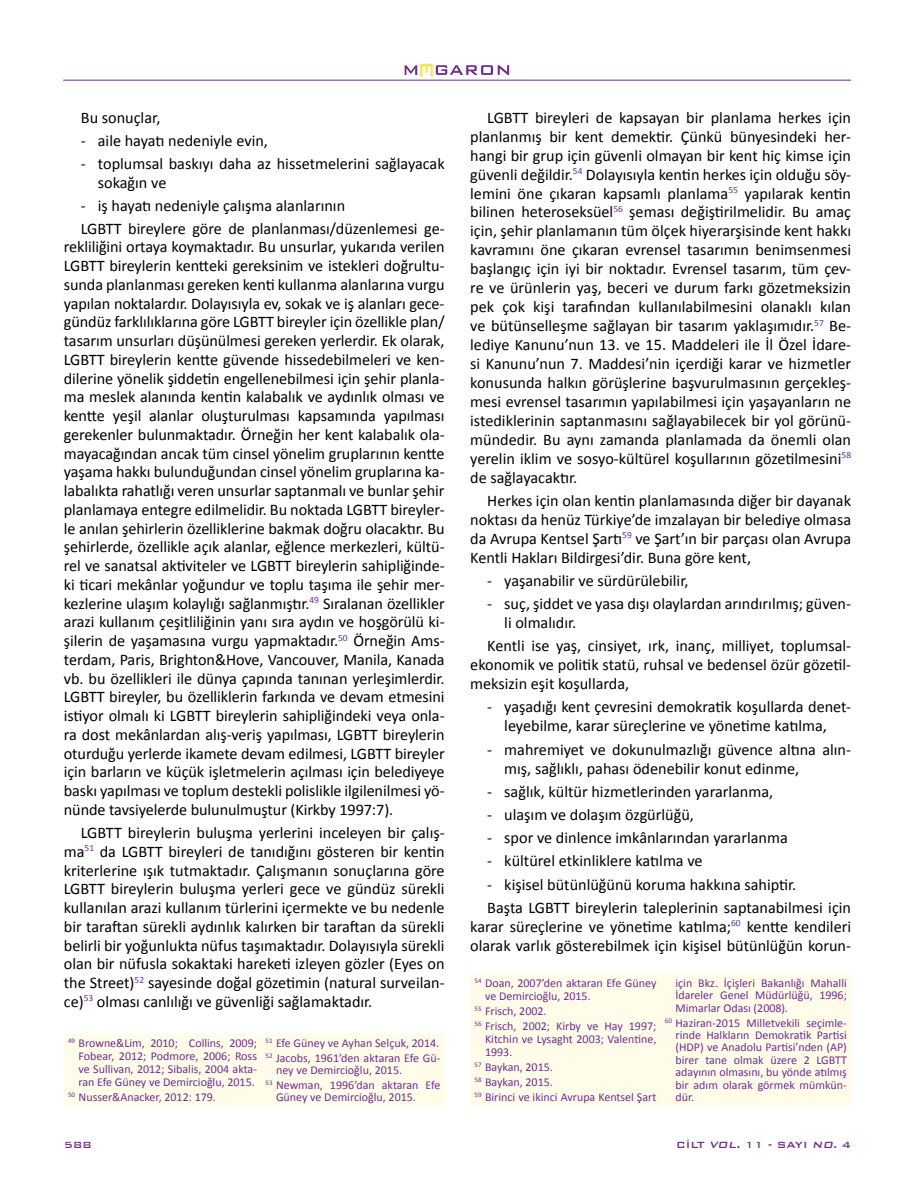
<style>
.page{position:relative;width:915px;height:1191px;background:#fff}
.page>*{position:absolute;margin:0;border:0;box-sizing:border-box;transform-origin:0 0}
.t1{font:16.2px/18.8px "Calibri";color:#000}
.t2{font:12px/12.5px "Calibri";color:#6f2c91}
.t3{font:500 12px "Bank Gothic BT";color:#6f2c91}
.s1{font-style:italic}
</style>
<div class="page">
<svg style="left:404px;top:64px;width:105px;height:13px"></svg>
<hr style="left:63px;top:80px;width:787px;height:1px;background:#6f2c91">
<div style="left:64px;top:1034px;width:197px;height:71px;background:#fffde9"></div>
<div style="left:470px;top:973px;width:190px;height:132px;background:#fffde9"></div>
<div style="left:660px;top:973px;width:190px;height:132px;background:#fffde9"></div>
<div style="left:261px;top:1034px;width:183px;height:71px;background:#fffde9"></div>
<p class="t1" style="left:81px;top:107px;width:81px">Bu sonuçlar,</p>
<p class="t1" style="left:81px;top:130px;width:188px">- aile hayatı nedeniyle evin,</p>
<p class="t1" style="left:98px;top:153px;width:348px;text-indent:-17px">- toplumsal baskıyı daha az hissetmelerini sağlayacak sokağın ve</p>
<p class="t1" style="left:81px;top:193px;width:365px;line-height:23px">- iş hayatı nedeniyle çalışma alanlarının<br>LGBTT bireylere göre de planlanması/düzenlemesi ge-</p>
<p class="t1" style="left:64px;top:237px;width:382px;text-align:justify">rekliliğini ortaya koymaktadır. Bu unsurlar, yukarıda verilen LGBTT bireylerin kentteki gereksinim ve istekleri doğrultu&shy;sunda planlanması gereken kenti kullanma alanlarına vurgu yapılan noktalardır. Dolayısıyla ev, sokak ve iş alanları gece&shy;gündüz farklılıklarına göre LGBTT bireyler için özellikle plan/ tasarım unsurları düşünülmesi gereken yerlerdir. Ek olarak, LGBTT bireylerin kentte güvende hissedebilmeleri ve ken&shy;dilerine yönelik şiddetin engellenebilmesi için şehir planla&shy;ma meslek alanında kentin kalabalık ve aydınlık olması ve kentte yeşil alanlar oluşturulması kapsamında yapılması gerekenler bulunmaktadır. Örneğin her kent kalabalık ola&shy;mayacağından ancak tüm cinsel yönelim gruplarının kentte yaşama hakkı bulunduğundan cinsel yönelim gruplarına ka&shy;labalıkta rahatlığı veren unsurlar saptanmalı ve bunlar şehir planlamaya entegre edilmelidir. Bu noktada LGBTT bireyler&shy;le anılan şehirlerin özelliklerine bakmak doğru olacaktır. Bu şehirlerde, özellikle açık alanlar, eğlence merkezleri, kültü&shy;rel ve sanatsal aktiviteler ve LGBTT bireylerin sahipliğinde&shy;ki ticari mekânlar yoğundur ve toplu taşıma ile şehir mer&shy;kezlerine ulaşım kolaylığı sağlanmıştır.<sup>49</sup> Sıralanan özellikler arazi kullanım çeşitliliğinin yanı sıra aydın ve hoşgörülü ki&shy;şilerin de yaşamasına vurgu yapmaktadır.<sup>50</sup> Örneğin Ams&shy;terdam, Paris, Brighton&amp;Hove, Vancouver, Manila, Kanada vb. bu özellikleri ile dünya çapında tanınan yerleşimlerdir.<br>LGBTT bireyler, bu özelliklerin farkında ve devam etmesini istiyor olmalı ki LGBTT bireylerin sahipliğindeki veya onla&shy;ra dost mekânlardan alış-veriş yapılması, LGBTT bireylerin oturduğu yerlerde ikamete devam edilmesi, LGBTT bireyler için barların ve küçük işletmelerin açılması için belediyeye baskı yapılması ve toplum destekli polislikle ilgilenilmesi yö&shy;nünde tavsiyelerde bulunulmuştur (Kirkby 1997:7).</p>
<p class="t1" style="left:64px;top:822px;width:382px;text-align:justify;text-indent:17px">LGBTT bireylerin buluşma yerlerini inceleyen bir çalış&shy;ma<sup>51</sup> da LGBTT bireyleri de tanıdığını gösteren bir kentin kriterlerine ışık tutmaktadır. Çalışmanın sonuçlarına göre LGBTT bireylerin buluşma yerleri gece ve gündüz sürekli kullanılan arazi kullanım türlerini içermekte ve bu nedenle bir taraftan sürekli aydınlık kalırken bir taraftan da sürekli belirli bir yoğunlukta nüfus taşımaktadır. Dolayısıyla sürekli olan bir nüfusla sokaktaki hareketi izleyen gözler (Eyes on the Street)<sup>52</sup> sayesinde doğal gözetimin (natural surveilan&shy;ce)<sup>53</sup> olması canlılığı ve güvenliği sağlamaktadır.</p>
<p class="t2" style="left:79px;top:1036px;width:180px;line-height:13px;text-align:justify;text-indent:-10px"><sup>49</sup> Browne&amp;Lim, 2010; Collins, 2009; Fobear, 2012; Podmore, 2006; Ross ve Sullivan, 2012; Sibalis, 2004 akta&shy;ran Efe Güney ve Demircioğlu, 2015.</p>
<p class="t2" style="left:68px;top:1090px;width:149px"><sup>50</sup> Nusser&amp;Anacker, 2012: 179.</p>
<p class="t2" style="left:265px;top:1035px;width:176px;line-height:14.5px"><sup>51</sup> Efe Güney ve Ayhan Selçuk, 2014.<br><sup>52</sup> Jacobs, 1961’den aktaran Efe Gü-</p>
<p class="t2" style="left:265px;top:1062px;width:176px;line-height:14.5px;text-indent:10px">ney ve Demircioğlu, 2015.<br><sup>53</sup> Newman, 1996’dan aktaran Efe</p>
<p class="t2" style="left:276px;top:1090px;width:141px">Güney ve Demircioğlu, 2015.</p>
<p class="t1" style="left:470px;top:107px;width:382px;text-align:justify;text-indent:17px">LGBTT bireyleri de kapsayan bir planlama herkes için planlanmış bir kent demektir. Çünkü bünyesindeki her&shy;hangi bir grup için güvenli olmayan bir kent hiç kimse için güvenli değildir.<sup>54</sup> Dolayısıyla kentin herkes için olduğu söy&shy;lemini öne çıkaran kapsamlı planlama<sup>55</sup> yapılarak kentin bilinen heteroseksüel<sup>56</sup> şeması değiştirilmelidir. Bu amaç için, şehir planlamanın tüm ölçek hiyerarşisinde kent hakkı kavramını öne çıkaran evrensel tasarımın benimsenmesi başlangıç için iyi bir noktadır. Evrensel tasarım, tüm çev&shy;re ve ürünlerin yaş, beceri ve durum farkı gözetmeksizin pek çok kişi tarafından kullanılabilmesini olanaklı kılan ve bütünselleşme sağlayan bir tasarım yaklaşımıdır.<sup>57</sup> Be&shy;lediye Kanunu’nun 13. ve 15. Maddeleri ile İl Özel İdare&shy;si Kanunu’nun 7. Maddesi’nin içerdiği karar ve hizmetler konusunda halkın görüşlerine başvurulmasının gerçekleş&shy;mesi evrensel tasarımın yapılabilmesi için yaşayanların ne istediklerinin saptanmasını sağlayabilecek bir yol görünü&shy;mündedir. Bu aynı zamanda planlamada da önemli olan yerelin iklim ve sosyo-kültürel koşullarının gözetilmesini<sup>58 </sup>de sağlayacaktır.</p>
<p class="t1" style="left:470px;top:490px;width:382px;text-align:justify;text-indent:17px">Herkes için olan kentin planlamasında diğer bir dayanak noktası da henüz Türkiye’de imzalayan bir belediye olmasa da Avrupa Kentsel Şartı<sup>59</sup> ve Şart’ın bir parçası olan Avrupa Kentli Hakları Bildirgesi’dir. Buna göre kent,</p>
<p class="t1" style="left:487px;top:570px;width:203px">- yaşanabilir ve sürdürülebilir,</p>
<p class="t1" style="left:504px;top:593px;width:348px;text-indent:-17px">- suç, şiddet ve yasa dışı olaylardan arındırılmış; güven&shy;li olmalıdır.</p>
<p class="t1" style="left:470px;top:636px;width:382px;text-align:justify;text-indent:17px">Kentli ise yaş, cinsiyet, ırk, inanç, milliyet, toplumsal&shy;ekonomik ve politik statü, ruhsal ve bedensel özür gözetil&shy;meksizin eşit koşullarda,</p>
<p class="t1" style="left:487px;top:697px;width:365px;text-align:center">- yaşadığı kent çevresini demokratik koşullarda denet&shy;leyebilme, karar süreçlerine ve yönetime katılma,</p>
<p class="t1" style="left:504px;top:739px;width:348px;text-indent:-17px">- mahremiyet ve dokunulmazlığı güvence altına alın&shy;mış, sağlıklı, pahası ödenebilir konut edinme,</p>
<p class="t1" style="left:487px;top:781px;width:287px">- sağlık, kültür hizmetlerinden yararlanma,</p>
<p class="t1" style="left:487px;top:804px;width:208px">- ulaşım ve dolaşım özgürlüğü,</p>
<p class="t1" style="left:487px;top:827px;width:302px">- spor ve dinlence imkânlarından yararlanma</p>
<p class="t1" style="left:487px;top:851px;width:217px">- kültürel etkinliklere katılma ve</p>
<p class="t1" style="left:487px;top:872px;width:365px;line-height:23.2px">- kişisel bütünlüğünü koruma hakkına sahiptir.<br>Başta LGBTT bireylerin taleplerinin saptanabilmesi için</p>
<p class="t1" style="left:470px;top:916px;width:382px">karar süreçlerine ve yönetime katılma;<sup>60</sup> kentte kendileri olarak varlık gösterebilmek için kişisel bütünlüğün korun-</p>
<p class="t2" style="left:485px;top:976px;width:173px;line-height:12.9px;text-indent:-10px"><sup>54</sup> Doan, 2007’den aktaran Efe Güney ve Demircioğlu, 2015.</p>
<p class="t2" style="left:474px;top:1003px;width:183px;line-height:15px"><sup>55</sup> Frisch, 2002.<br><sup>56</sup> Frisch, 2002; Kirby ve Hay 1997;</p>
<p class="t2" style="left:485px;top:1032px;width:173px;line-height:12.9px">Kitchin ve Lysaght 2003; Valentine,<br>1993.</p>
<p class="t2" style="left:474px;top:1059px;width:183px;line-height:15px"><sup>57</sup> Baykan, 2015.<br><sup>58</sup> Baykan, 2015.<br><sup>59</sup> Birinci ve ikinci Avrupa Kentsel Şart</p>
<p class="t2" style="left:675px;top:976px;width:173px;text-align:justify">için Bkz. İçişleri Bakanlığı Mahalli İdareler Genel Müdürlüğü, 1996; Mimarlar Odası (2008).</p>
<p class="t2" style="left:675px;top:1015px;width:173px;text-align:justify;text-indent:-10px"><sup>60</sup> Haziran-2015 Milletvekili seçimle&shy;rinde Halkların Demokratik Partisi (HDP) ve Anadolu Partisi’nden (AP) birer tane olmak üzere 2 LGBTT adayının olmasını, bu yönde atılmış bir adım olarak görmek mümkün&shy;dür.</p>
<p class="t3" style="left:64px;top:1138px;width:29px">588</p>
<p class="t3" style="left:676px;top:1138px;width:176px">CİLT <span class="s1">VOL.</span> 11 - SAYI <span class="s1">NO.</span> 4</p>
</div>
